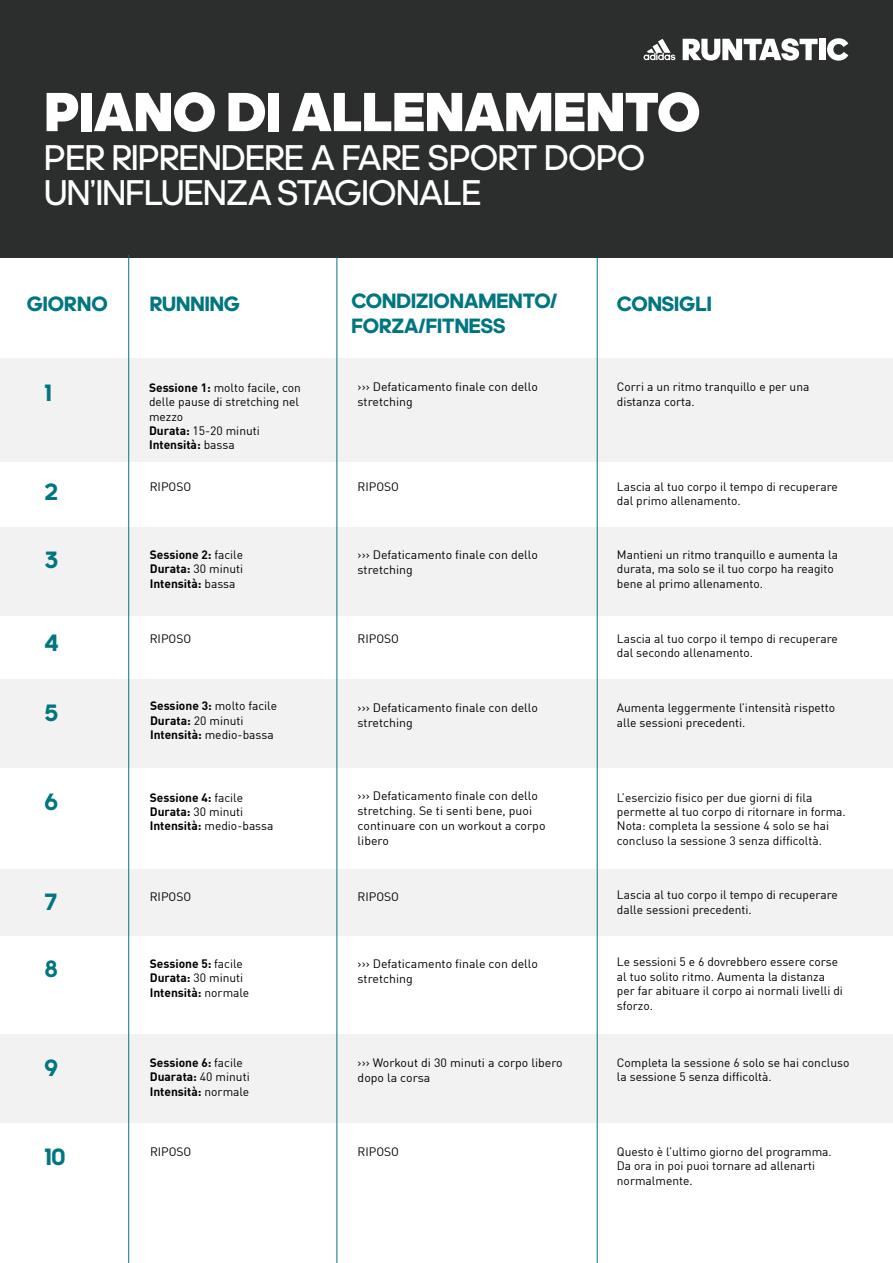
<style>
.page{position:relative;width:893px;height:1263px;background:#fff}
.page>*{position:absolute;margin:0;border:0;box-sizing:border-box;transform-origin:0 0}
.t1{font:900 55.8px "adineue PRO";color:#fff}
.t2{font:36.3px/35px "adineue PRO";color:#fff}
.t3{font:700 24px "adineue PRO";color:#007681}
.t4{font:700 21px/25.2px "adineue PRO";color:#007681}
.t5{font:12px/14.4px "Adihaus DIN";color:#000}
.t6{font:700 12px/14.4px "Adihaus DIN";color:#000}
.s1{font-weight:700}
.s2{font-weight:400}
</style>
<div class="page">
<div style="left:0;top:359px;width:893px;height:103px;background:#f2f2f2"></div>
<div style="left:0;top:528px;width:893px;height:88px;background:#f2f2f2"></div>
<div style="left:0;top:680px;width:893px;height:88px;background:#f2f2f2"></div>
<div style="left:0;top:869px;width:893px;height:67px;background:#f2f2f2"></div>
<div style="left:0;top:1034px;width:893px;height:88px;background:#f2f2f2"></div>
<div style="left:0;top:0;width:893px;height:258px;background:#2c2e2d"></div>
<hr style="left:336px;top:257px;width:1px;height:1006px;background:#007681">
<hr style="left:128px;top:255px;width:1px;height:1008px;background:#007681">
<hr style="left:597px;top:257px;width:1px;height:1006px;background:#007681">
<svg style="left:643px;top:39px;width:32px;height:21px"></svg>
<svg style="left:683px;top:38px;width:135px;height:23px"></svg>
<div style="left:819px;top:39px;width:6px;height:21px;background:#fff"></div>
<svg style="left:827px;top:38px;width:21px;height:23px"></svg>
<h1 class="t1" style="left:45px;top:78px;width:657px">PIANO DI ALLENAMENTO</h1>
<h2 class="t2" style="left:45px;top:140px;width:602px">PER RIPRENDERE A FARE SPORT DOPO<br>UN’INFLUENZA STAGIONALE</h2>
<h3 class="t4" style="left:27px;top:291px;width:82px">GIORNO</h3>
<h3 class="t4" style="left:150px;top:291px;width:92px">RUNNING</h3>
<h3 class="t4" style="left:351px;top:288px;width:207px">CONDIZIONAMENTO/<br>FORZA/FITNESS</h3>
<h3 class="t4" style="left:617px;top:291px;width:96px">CONSIGLI</h3>
<h3 class="t3" style="left:45px;top:378px;width:8px">1</h3>
<h3 class="t3" style="left:45px;top:477px;width:15px">2</h3>
<p class="t5" style="left:149px;top:379px;width:153px"><span class="s1">Sessione 1:</span> molto facile, con delle pause di stretching nel mezzo<br><span class="s1">Durata:</span> 15-20 minuti<br><span class="s1">Intensità:</span> bassa</p>
<p class="t5" style="left:150px;top:478px;width:43px">RIPOSO</p>
<p class="t5" style="left:358px;top:378px;width:182px;line-height:15px">››› Defaticamento finale con dello stretching</p>
<p class="t5" style="left:358px;top:478px;width:43px">RIPOSO</p>
<p class="t5" style="left:617px;top:379px;width:194px">Corri a un ritmo tranquillo e per una distanza corta.</p>
<p class="t5" style="left:617px;top:478px;width:222px">Lascia al tuo corpo il tempo di recuperare dal primo allenamento.</p>
<h3 class="t3" style="left:45px;top:545px;width:15px">3</h3>
<p class="t6" style="left:150px;top:546px;width:95px;text-align:justify">Sessione 2: <span class="s2">facile </span>Durata: <span class="s2">30 minuti </span>Intensità: <span class="s2">bassa</span></p>
<p class="t5" style="left:358px;top:546px;width:182px;line-height:15px">››› Defaticamento finale con dello stretching</p>
<p class="t5" style="left:617px;top:546px;width:223px">Mantieni un ritmo tranquillo e aumenta la durata, ma solo se il tuo corpo ha reagito bene al primo allenamento.</p>
<h3 class="t3" style="left:45px;top:629px;width:16px">4</h3>
<p class="t5" style="left:150px;top:630px;width:43px">RIPOSO</p>
<p class="t5" style="left:358px;top:630px;width:43px">RIPOSO</p>
<p class="t5" style="left:617px;top:630px;width:222px">Lascia al tuo corpo il tempo di recuperare dal secondo allenamento.</p>
<h3 class="t3" style="left:45px;top:699px;width:15px">5</h3>
<p class="t5" style="left:150px;top:698px;width:128px"><span class="s1">Sessione 3:</span> molto facile<br><span class="s1">Durata:</span> 20 minuti<br><span class="s1">Intensità:</span> medio-bassa</p>
<p class="t5" style="left:358px;top:699px;width:182px;line-height:15px">››› Defaticamento finale con dello stretching</p>
<p class="t5" style="left:617px;top:700px;width:220px">Aumenta leggermente l’intensità rispetto alle sessioni precedenti.</p>
<h3 class="t3" style="left:45px;top:788px;width:15px">6</h3>
<p class="t6" style="left:150px;top:788px;width:125px">Sessione 4: <span class="s2">facile<br></span>Durata: <span class="s2">30 minuti<br></span>Intensità: <span class="s2">medio-bassa</span></p>
<p class="t5" style="left:358px;top:786px;width:189px;line-height:15px">››› Defaticamento finale con dello stretching. Se ti senti bene, puoi continuare con un workout a corpo libero</p>
<p class="t5" style="left:617px;top:789px;width:230px">L’esercizio fisico per due giorni di fila permette al tuo corpo di ritornare in forma.<br>Nota: completa la sessione 4 solo se hai concluso la sessione 3 senza difficoltà.</p>
<h3 class="t3" style="left:45px;top:888px;width:14px">7</h3>
<p class="t5" style="left:150px;top:888px;width:43px">RIPOSO</p>
<p class="t5" style="left:358px;top:888px;width:43px">RIPOSO</p>
<p class="t5" style="left:617px;top:886px;width:222px">Lascia al tuo corpo il tempo di recuperare dalle sessioni precedenti.</p>
<h3 class="t3" style="left:45px;top:954px;width:15px">8</h3>
<p class="t6" style="left:150px;top:955px;width:101px">Sessione 5: <span class="s2">facile<br></span>Durata: <span class="s2">30 minuti<br></span>Intensità: <span class="s2">normale</span></p>
<p class="t5" style="left:358px;top:955px;width:182px;line-height:15px">››› Defaticamento finale con dello stretching</p>
<p class="t5" style="left:617px;top:954px;width:228px">Le sessioni 5 e 6 dovrebbero essere corse al tuo solito ritmo. Aumenta la distanza per far abituare il corpo ai normali livelli di sforzo.</p>
<h3 class="t3" style="left:45px;top:1053px;width:15px">9</h3>
<p class="t6" style="left:150px;top:1054px;width:101px">Sessione 6: <span class="s2">facile<br></span>Duarata: <span class="s2">40 minuti<br></span>Intensità: <span class="s2">normale</span></p>
<p class="t5" style="left:358px;top:1054px;width:207px;line-height:15px">››› Workout di 30 minuti a corpo libero dopo la corsa</p>
<p class="t5" style="left:617px;top:1054px;width:234px">Completa la sessione 6 solo se hai concluso la sessione 5 senza difficoltà.</p>
<h3 class="t3" style="left:45px;top:1142px;width:22px">10</h3>
<p class="t5" style="left:150px;top:1143px;width:43px">RIPOSO</p>
<p class="t5" style="left:358px;top:1143px;width:43px">RIPOSO</p>
<p class="t5" style="left:617px;top:1143px;width:216px">Questo è l’ultimo giorno del programma.<br>Da ora in poi puoi tornare ad allenarti normalmente.</p>
</div>
